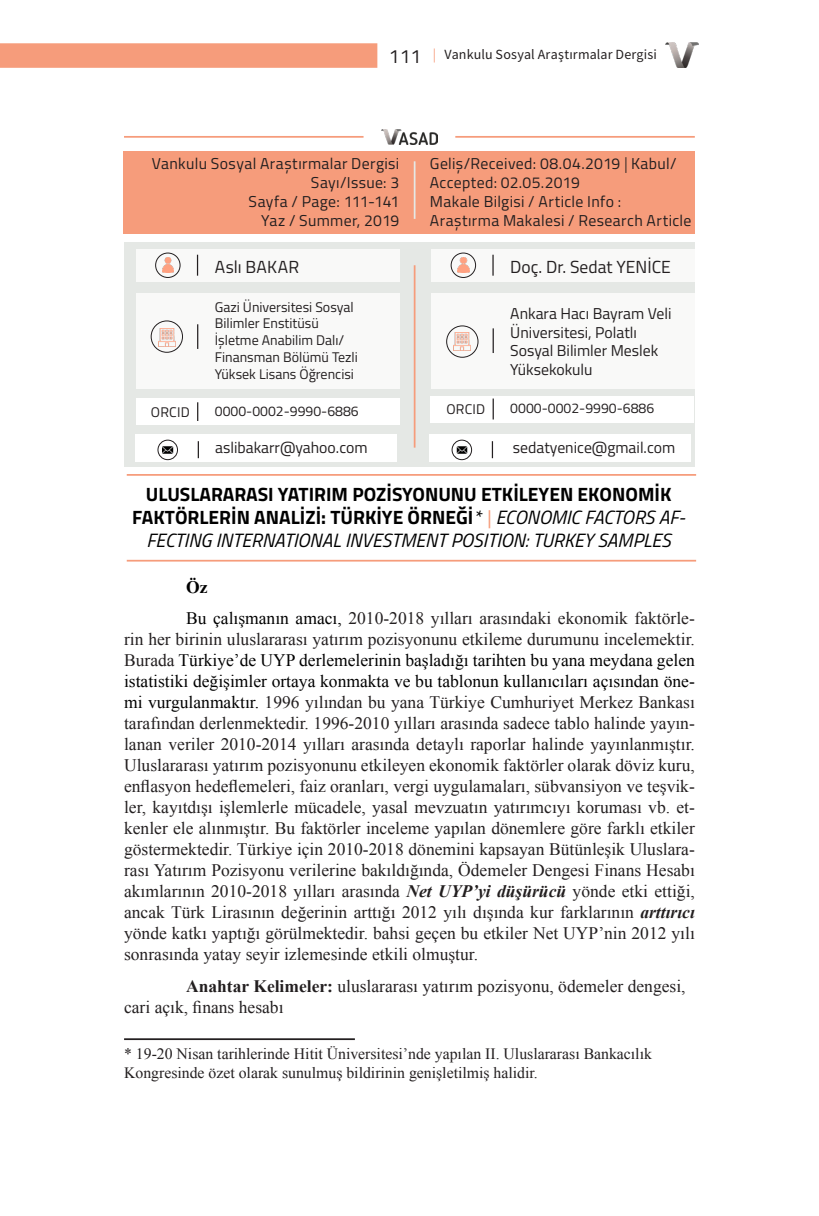
<style>
.page{position:relative;width:819px;height:1216px;background:#fff}
.page>*{position:absolute;margin:0;border:0;box-sizing:border-box;transform-origin:0 0}
.t1{font:700 19.25px/23.1px "Titillium Web";color:#000;text-align:center}
.t2{font:17.5px/21px "Times New Roman";color:#231f20}
.t3{font:17.5px "Titillium Web";color:#231f20}
.t4{font:15.75px/18.9px "Titillium Web";letter-spacing:.015em;color:#231f20}
.t5{font:15.75px/18.9px "Times New Roman";color:#231f20}
.t6{font:14px/16.8px "Titillium Web";color:#231f20}
.t7{font:14px "Source Sans Pro";letter-spacing:.01em;color:#231f20}
.s1{font-family:"Titillium Web";font-size:19.25px}
.s2{color:#f69c7b}
.s3{font-family:"Source Sans Pro"}
.s4{font-weight:400;font-style:italic}
.s5{font-weight:400;font-style:italic;color:#f69c7b}
.s6{font-weight:700;color:#000}
.s7{color:#000}
.s8{font-weight:700;font-style:italic}
.s9{font-weight:700}
</style>
<div class="page">
<div style="left:0;top:43px;width:377px;height:25px;background:#f69c7b"></div>
<img style="left:665px;top:43px;width:33px;height:25px">
<div style="left:124px;top:242px;width:570px;height:224px;background:#e5e8e5"></div>
<hr style="left:127px;top:560px;width:569px;height:1px;background:#f69c7b">
<hr style="left:455px;top:136px;width:239px;height:2px;background:#f69c7b">
<hr style="left:124px;top:136px;width:239px;height:2px;background:#f69c7b">
<hr style="left:127px;top:474px;width:569px;height:2px;background:#f69c7b">
<div style="left:123px;top:151px;width:571px;height:82px;background:#f69c7b"></div>
<div style="left:136px;top:249px;width:263px;height:32px;background:#f9f9f8"></div>
<div style="left:431px;top:249px;width:263px;height:32px;background:#f9f9f8"></div>
<div style="left:136px;top:293px;width:263px;height:95px;background:#f9f9f8"></div>
<div style="left:431px;top:293px;width:263px;height:95px;background:#f9f9f8"></div>
<div style="left:136px;top:398px;width:263px;height:27px;background:#fff"></div>
<div style="left:430px;top:396px;width:263px;height:26px;background:#fff"></div>
<svg style="left:197px;top:255px;width:1px;height:21px"></svg>
<svg style="left:492px;top:255px;width:1px;height:21px"></svg>
<svg style="left:197px;top:324px;width:1px;height:25px"></svg>
<hr style="left:492px;top:328px;width:2px;height:25px;background:#231f20">
<svg style="left:197px;top:402px;width:1px;height:19px"></svg>
<hr style="left:492px;top:398px;width:2px;height:21px;background:#231f20">
<img style="left:381px;top:129px;width:56px;height:16px">
<img style="left:162px;top:258px;width:12px;height:15px">
<img style="left:457px;top:258px;width:12px;height:15px">
<div style="left:155px;top:253px;width:25px;height:25px;border:1px solid #231f20;border-radius:50%"></div>
<div style="left:451px;top:253px;width:24px;height:25px;border:1px solid #231f20;border-radius:50%"></div>
<div style="left:151px;top:321px;width:32px;height:31px;border:1px solid #231f20;border-radius:50%"></div>
<div style="left:446px;top:326px;width:32px;height:31px;border:1px solid #231f20;border-radius:50%"></div>
<img style="left:158px;top:328px;width:17px;height:19px">
<img style="left:454px;top:332px;width:16px;height:19px">
<hr style="left:414px;top:161px;width:1px;height:58px;background:#e5e8e5">
<hr style="left:414px;top:265px;width:1px;height:182px;background:#f69c7b">
<hr style="left:124px;top:1038px;width:231px;height:2px;background:#231f20">
<div style="left:136px;top:434px;width:261px;height:27px;background:#fff"></div>
<div style="left:430px;top:434px;width:261px;height:27px;background:#fff"></div>
<svg style="left:198px;top:441px;width:1px;height:17px"></svg>
<svg style="left:492px;top:441px;width:1px;height:17px"></svg>
<div style="left:158px;top:440px;width:20px;height:20px;border:1px solid #231f20;border-radius:50%"></div>
<div style="left:452px;top:440px;width:19px;height:20px;border:1px solid #231f20;border-radius:50%"></div>
<svg style="left:162px;top:446px;width:11px;height:8px"></svg>
<svg style="left:456px;top:446px;width:11px;height:8px"></svg>
<p class="t7" style="left:389px;top:45px;width:269px"><span class="s1">111</span> <span class="s2">|</span> Vankulu Sosyal Araştırmalar Dergisi</p>
<p class="t4" style="left:152px;top:153px;width:249px;text-align:right">Vankulu Sosyal Araştırmalar Dergisi<br>Sayı/Issue: 3<br>Sayfa / Page: 111-141<br>Yaz / Summer, 2019</p>
<p class="t4" style="left:430px;top:153px;width:263px">Geliş/Received: 08.04.2019 <span class="s3">|</span> Kabul/<br>Accepted: 02.05.2019<br>Makale Bilgisi / Article Info :<br>Araştırma Makalesi / Research Article</p>
<p class="t3" style="left:215px;top:254px;width:86px">Aslı BAKAR</p>
<p class="t3" style="left:510px;top:254px;width:162px">Doç. Dr. Sedat YENİCE</p>
<p class="t6" style="left:215px;top:298px;width:145px">Gazi Üniversitesi Sosyal<br>Bilimler Enstitüsü<br>İşletme Anabilim Dalı/<br>Finansman Bölümü Tezli<br>Yüksek Lisans Öğrencisi</p>
<p class="t4" style="left:510px;top:303px;width:163px">Ankara Hacı Bayram Veli<br>Üniversitesi, Polatlı<br>Sosyal Bilimler Meslek<br>Yüksekokulu</p>
<p class="t6" style="left:151px;top:403px;width:40px">ORCID</p>
<p class="t6" style="left:215px;top:402px;width:145px">0000-0002-9990-6886</p>
<p class="t6" style="left:446px;top:400px;width:40px">ORCID</p>
<p class="t6" style="left:510px;top:399px;width:145px">0000-0002-9990-6886</p>
<p class="t4" style="left:215px;top:437px;width:154px">aslibakarr@yahoo.com</p>
<p class="t4" style="left:513px;top:437px;width:164px">sedatyenice@gmail.com</p>
<p class="t1" style="left:132px;top:481px;width:555px">ULUSLARARASI YATIRIM POZİSYONUNU ETKİLEYEN EKONOMİK<br>FAKTÖRLERİN ANALİZİ: TÜRKİYE ÖRNEĞİ<span class="s4">*</span> <span class="s5">|</span> <span class="s4">ECONOMIC FACTORS AF-<br>FECTING INTERNATIONAL INVESTMENT POSITION: TURKEY SAMPLES</span></p>
<p class="t2" style="left:186px;top:570px;width:510px;line-height:31.5px"><span class="s6">Öz<br></span><span class="s7">Bu çalışmanın amacı,</span> 2010-2018 yılları arasındaki ekonomik faktörle-</p>
<p class="t2" style="left:124px;top:628px;width:572px;text-align:justify">rin her birinin uluslararası yatırım pozisyonunu etkileme durumunu incelemektir.<br>Burada <span class="s7">Türkiye’de UYP derlemelerinin başladığı tarihten bu yana meydana gelen istatistiki değişimler ortaya konmakta ve bu tablonun kullanıcıları açısından öne&shy;mi vurgulanmaktır.</span> 1996 yılından bu yana Türkiye Cumhuriyet Merkez Bankası tarafından derlenmektedir. 1996-2010 yılları arasında sadece tablo halinde yayın&shy;lanan veriler 2010-2014 yılları arasında detaylı raporlar halinde yayınlanmıştır.<br>Uluslararası yatırım pozisyonunu etkileyen ekonomik faktörler olarak döviz kuru, enflasyon hedeflemeleri, faiz oranları, vergi uygulamaları, sübvansiyon ve teşvik&shy;ler, kayıtdışı işlemlerle mücadele, yasal mevzuatın yatırımcıyı koruması vb. et&shy;kenler ele alınmıştır. Bu faktörler inceleme yapılan dönemlere göre farklı etkiler göstermektedir. Türkiye için 2010-2018 dönemini kapsayan Bütünleşik Uluslara&shy;rası Yatırım Pozisyonu verilerine bakıldığında, Ödemeler Dengesi Finans Hesabı akımlarının 2010-2018 yılları arasında <span class="s8">Net UYP’yi düşürücü</span> yönde etki ettiği, ancak Türk Lirasının değerinin arttığı 2012 yılı dışında kur farklarının <span class="s8">arttırıcı </span>yönde katkı yaptığı görülmektedir. bahsi geçen bu etkiler Net UYP’nin 2012 yılı sonrasında yatay seyir izlemesinde etkili olmuştur.</p>
<p class="t2" style="left:124px;top:975px;width:563px;text-indent:62px"><span class="s9">Anahtar Kelimeler:</span> uluslararası yatırım pozisyonu, ödemeler dengesi, cari açık, finans hesabı</p>
<p class="t5" style="left:124px;top:1044px;width:529px">* 19-20 Nisan tarihlerinde Hitit Üniversitesi’nde yapılan II. Uluslararası Bankacılık<br>Kongresinde özet olarak sunulmuş bildirinin genişletilmiş halidir.</p>
</div>
